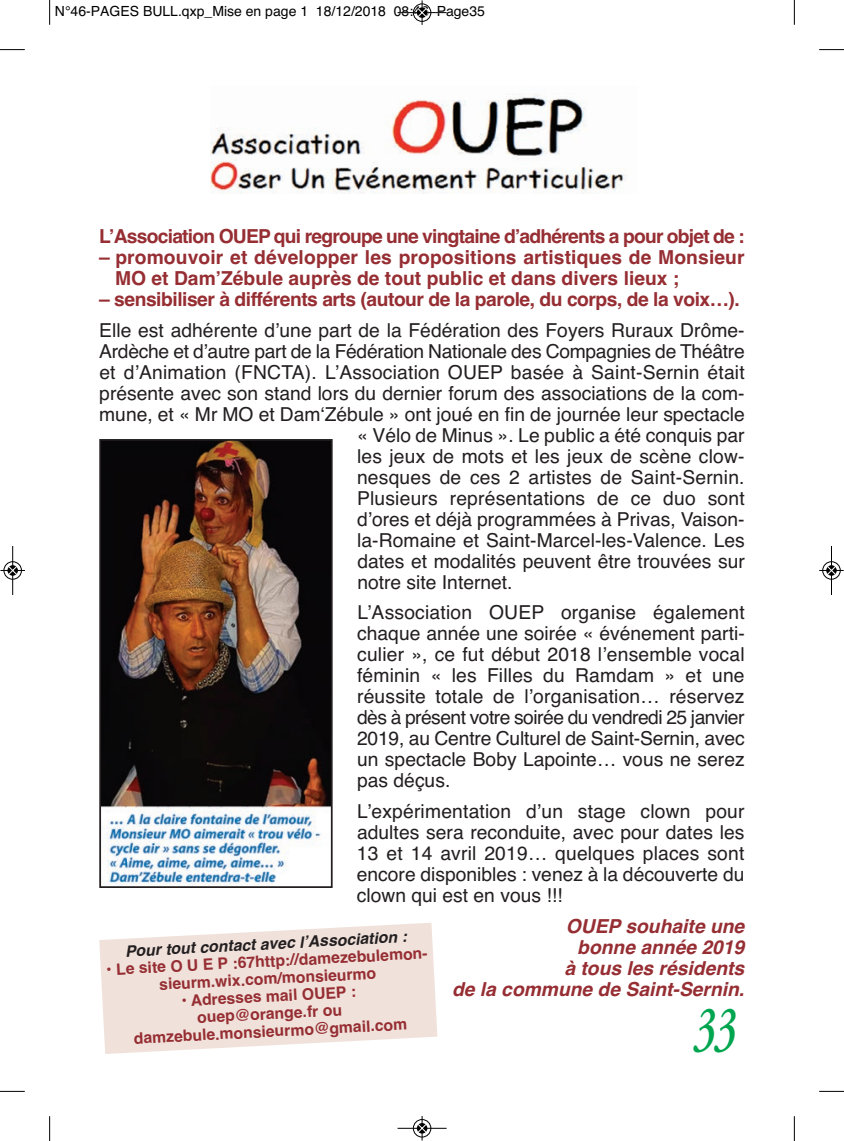
<style>
.page{position:relative;width:844px;height:1141px;background:#fff}
.page>*{position:absolute;margin:0;border:0;box-sizing:border-box;transform-origin:0 0}
.t1{font:italic 600 63px "Adobe Garamond";color:#00a54f;scale:.65 1}
.t2{font:19.25px/21px "Helvetica";color:#231f20;text-align:justify}
.t3{font:700 19.25px "Helvetica";letter-spacing:-.025em;color:#962e33}
.t4{font:700 19.25px/21px "Helvetica";letter-spacing:.005em;color:#962e33}
.t5{font:italic 700 19.25px/21px "Helvetica";color:#962e33;text-align:right}
.t6{font:700 15.75px/17.5px "Helvetica";color:#962e33;text-align:center}
.t7{font:italic 700 15.75px "Helvetica";color:#231f20}
.t8{font:14px "Helvetica";color:#000}
</style>
<div class="page">
<img style="left:211px;top:93px;width:416px;height:100px">
<img style="left:102px;top:442px;width:227px;height:443px">
<div style="left:99px;top:439px;width:233px;height:449px;border:2px solid #231f20"></div>
<svg style="left:99px;top:923px;width:338px;height:131px;background:#f2e6e0"></svg>
<svg style="left:49px;top:0;width:1px;height:25px"></svg>
<svg style="left:0;top:49px;width:25px;height:1px"></svg>
<svg style="left:793px;top:0;width:1px;height:25px"></svg>
<svg style="left:819px;top:49px;width:24px;height:1px"></svg>
<svg style="left:49px;top:1116px;width:1px;height:25px"></svg>
<svg style="left:0;top:1091px;width:25px;height:1px"></svg>
<svg style="left:793px;top:1116px;width:1px;height:25px"></svg>
<svg style="left:819px;top:1091px;width:24px;height:1px"></svg>
<div style="left:412px;top:3px;width:19px;height:19px;border:1px solid #fff;border-radius:50%"></div>
<hr style="left:397px;top:12px;width:49px;height:1px;background:#000">
<div style="left:413px;top:4px;width:18px;height:18px;border:1px solid #000;border-radius:50%"></div>
<svg style="left:417px;top:0;width:9px;height:25px"></svg>
<div style="left:412px;top:1119px;width:19px;height:19px;border:1px solid #fff;border-radius:50%"></div>
<hr style="left:397px;top:1128px;width:49px;height:1px;background:#000">
<div style="left:413px;top:1119px;width:18px;height:18px;border:1px solid #000;border-radius:50%"></div>
<svg style="left:417px;top:1116px;width:9px;height:25px"></svg>
<div style="left:3px;top:561px;width:19px;height:19px;border:1px solid #fff;border-radius:50%"></div>
<hr style="left:12px;top:546px;width:1px;height:49px;background:#000">
<div style="left:4px;top:561px;width:18px;height:18px;border:1px solid #000;border-radius:50%"></div>
<svg style="left:0;top:566px;width:25px;height:9px"></svg>
<div style="left:821px;top:561px;width:19px;height:19px;border:1px solid #fff;border-radius:50%"></div>
<hr style="left:831px;top:546px;width:1px;height:49px;background:#000">
<div style="left:822px;top:561px;width:18px;height:18px;border:1px solid #000;border-radius:50%"></div>
<svg style="left:819px;top:566px;width:24px;height:9px"></svg>
<p class="t8" style="left:55px;top:3px;width:431px">n°46-paGes bull.qxp_mise en page 1 18/12/2018 08:46 page35</p>
<p class="t3" style="left:99px;top:225px;width:646px">L’Association OuEP qui regroupe une vingtaine d’adhérents a pour objet de :</p>
<p class="t4" style="left:115px;top:246px;width:630px;text-indent:-16px">– promouvoir et développer les propositions artistiques de Monsieur<br>MO et Dam’Zébule auprès de tout public et dans divers lieux ;</p>
<p class="t3" style="left:99px;top:288px;width:642px">– sensibiliser à différents arts (autour de la parole, du corps, de la voix…).</p>
<p class="t2" style="left:99px;top:319px;width:646px">elle est adhérente d’une part de la Fédération des Foyers ruraux Drôme-</p>
<p class="t2" style="left:99px;top:340px;width:646px">ardèche et d’autre part de la Fédération nationale des compagnies de Théâtre</p>
<p class="t2" style="left:99px;top:361px;width:646px">et d’animation (FncTa). l’association Ouep basée à saint-sernin était</p>
<p class="t2" style="left:99px;top:382px;width:646px">présente avec son stand lors du dernier forum des associations de la com-</p>
<p class="t2" style="left:99px;top:403px;width:646px">mune, et « mr mO et Dam‘Zébule » ont joué en fin de journée leur spectacle</p>
<p class="t2" style="left:357px;top:424px;width:389px">« vélo de minus ». le public a été conquis par</p>
<p class="t2" style="left:357px;top:445px;width:389px">les jeux de mots et les jeux de scène clow-</p>
<p class="t2" style="left:357px;top:466px;width:389px">nesques de ces 2 artistes de saint-sernin.</p>
<p class="t2" style="left:357px;top:487px;width:389px">plusieurs représentations de ce duo sont</p>
<p class="t2" style="left:357px;top:508px;width:389px">d’ores et déjà programmées à privas, vaison-</p>
<p class="t2" style="left:357px;top:529px;width:389px">la-romaine et saint-marcel-les-valence. les</p>
<p class="t2" style="left:357px;top:550px;width:389px">dates et modalités peuvent être trouvées sur</p>
<p class="t2" style="left:357px;top:571px;width:157px">notre site internet.</p>
<p class="t2" style="left:357px;top:602px;width:389px">l’association Ouep organise également chaque année une soirée « événement parti&shy;culier », ce fut début 2018 l’ensemble vocal féminin « les Filles du ramdam » et une réussite totale de l’organisation… réservez dès à présent votre soirée du vendredi 25 janvier 2019, au centre culturel de saint-sernin, avec un spectacle boby lapointe… vous ne serez pas déçus.</p>
<p class="t2" style="left:357px;top:801px;width:389px">l’expérimentation d’un stage clown pour adultes sera reconduite, avec pour dates les 13 et 14 avril 2019… quelques places sont encore disponibles : venez à la découverte du clown qui est en vous !!!</p>
<p class="t5" style="left:452px;top:916px;width:294px">OUEP souhaite une<br>bonne année 2019<br>à tous les résidents<br>de la commune de Saint-Sernin.</p>
<h1 class="t1" style="left:693px;top:1004px;width:66px">33</h1>
<p class="t7" style="left:125px;top:942px;width:283px;rotate:-3deg">Pour tout contact avec l’Association :</p>
<p class="t6" style="left:106px;top:961px;width:326px;rotate:-3deg">• Le site O u E P :67http://damezebulemon&shy;sieurm.wix.com/monsieurmo</p>
<p class="t6" style="left:131px;top:995px;width:275px;rotate:-3deg">• Adresses mail OuEP : ouep@orange.fr ou damzebule.monsieurmo@gmail.com</p>
</div>
